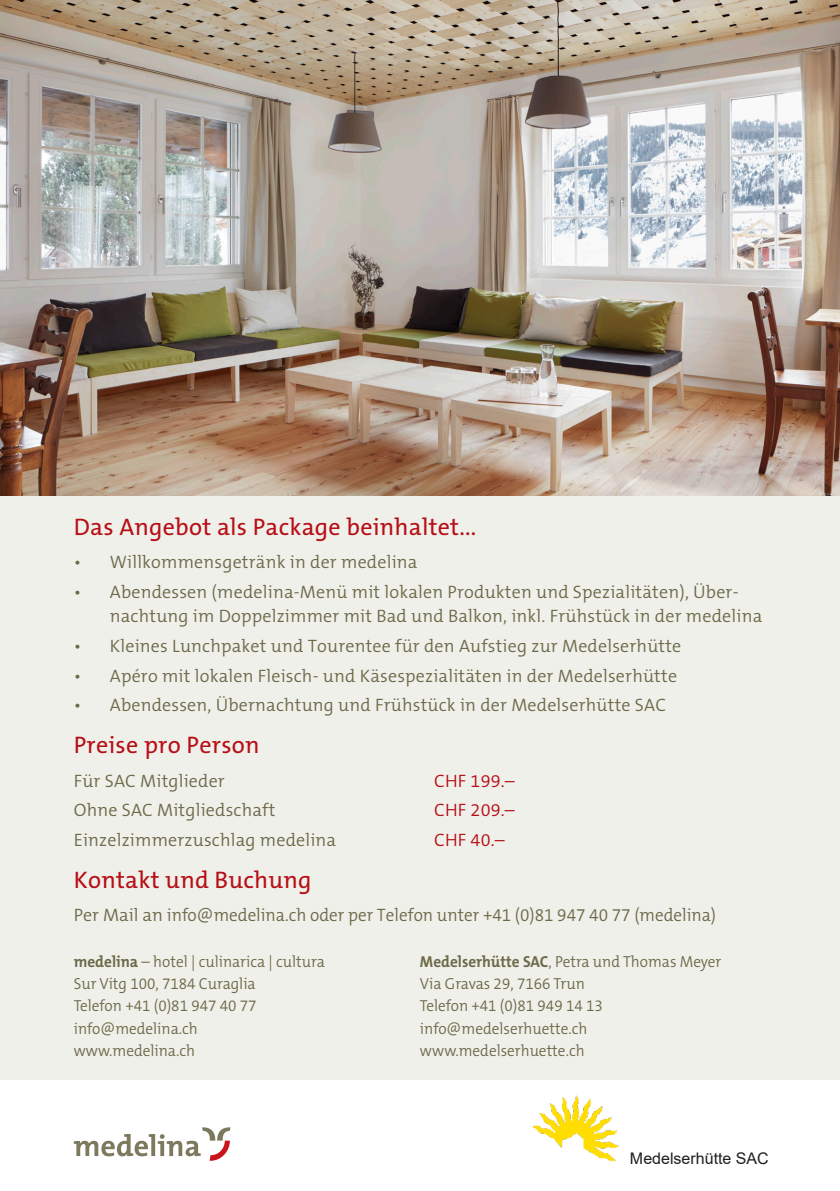
<style>
.page{position:relative;width:840px;height:1191px;background:#fff}
.page>*{position:absolute;margin:0;border:0;box-sizing:border-box;transform-origin:0 0}
.grundschrift{font:24px "The Mix B W5 Plain";letter-spacing:.01em;color:#b70f17}
.grundschrift-2{font:300 18px/24px "The Mix B W4";letter-spacing:.01em;color:#6d6a4a}
.grundschrift-3{font:300 18px "The Mix B W4";letter-spacing:.01em;color:#b70f17}
.Fliesstext{font:300 16px "The Mix B W4";color:#6d6a4a;scale:.95 1}
.t1{font:16px "Arial";color:#231f20}
.s1{font-family:"The Mix B W7";font-weight:700}
</style>
<div class="page">
<div style="left:0;top:0;width:839px;height:1079px;background:#f0f0eb"></div>
<img style="left:0;top:0;width:839px;height:495px">
<svg style="left:74px;top:1127px;width:156px;height:33px"></svg>
<img style="left:532px;top:1095px;width:87px;height:67px">
<p class="grundschrift" style="left:74px;top:511px;width:404px">Das Angebot als Package beinhaltet...</p>
<p class="grundschrift-2" style="left:74px;top:550px;width:345px">• Willkommensgetränk in der medelina</p>
<p class="grundschrift-2" style="left:110px;top:580px;width:653px;text-indent:-36px">• Abendessen (medelina-Menü mit lokalen Produkten und Spezialitäten), Über&shy;nachtung im Doppelzimmer mit Bad und Balkon, inkl. Frühstück in der medelina</p>
<p class="grundschrift-2" style="left:74px;top:634px;width:608px">• Kleines Lunchpaket und Tourentee für den Aufstieg zur Medelserhütte</p>
<p class="grundschrift-2" style="left:74px;top:663px;width:604px">• Apéro mit lokalen Fleisch- und Käsespezialitäten in der Medelserhütte</p>
<p class="grundschrift-2" style="left:74px;top:693px;width:593px">• Abendessen, Übernachtung und Frühstück in der Medelserhütte SAC</p>
<p class="grundschrift" style="left:74px;top:729px;width:187px">Preise pro Person</p>
<p class="grundschrift-2" style="left:74px;top:768px;width:152px">Für SAC Mitglieder</p>
<p class="grundschrift-3" style="left:434px;top:769px;width:82px">CHF 199.–</p>
<p class="grundschrift-2" style="left:74px;top:798px;width:203px">Ohne SAC Mitgliedschaft</p>
<p class="grundschrift-3" style="left:434px;top:798px;width:82px">CHF 209.–</p>
<p class="grundschrift-2" style="left:74px;top:828px;width:264px">Einzelzimmerzuschlag medelina</p>
<p class="grundschrift-3" style="left:434px;top:828px;width:72px">CHF 40.–</p>
<p class="grundschrift" style="left:74px;top:864px;width:239px">Kontakt und Buchung</p>
<p class="grundschrift-2" style="left:74px;top:903px;width:643px">Per Mail an info@medelina.ch oder per Telefon unter +41 (0)81 947 40 77 (medelina)</p>
<p class="Fliesstext" style="left:74px;top:951px;width:266px"><span class="s1">medelina</span> – hotel | culinarica | cultura</p>
<p class="Fliesstext" style="left:74px;top:973px;width:193px">Sur Vitg 100, 7184 Curaglia</p>
<p class="Fliesstext" style="left:74px;top:995px;width:194px">Telefon +41 (0)81 947 40 77</p>
<p class="Fliesstext" style="left:74px;top:1017px;width:132px">info@medelina.ch</p>
<p class="Fliesstext" style="left:74px;top:1039px;width:129px">www.medelina.ch</p>
<p class="Fliesstext" style="left:420px;top:951px;width:318px"><span class="s1">Medelserhütte SAC</span>, Petra und Thomas Meyer</p>
<p class="Fliesstext" style="left:420px;top:973px;width:175px">Via Gravas 29, 7166 Trun</p>
<p class="Fliesstext" style="left:420px;top:995px;width:194px">Telefon +41 (0)81 949 14 13</p>
<p class="Fliesstext" style="left:420px;top:1017px;width:178px">info@medelserhuette.ch</p>
<p class="Fliesstext" style="left:420px;top:1039px;width:175px">www.medelserhuette.ch</p>
<p class="t1" style="left:629px;top:1147px;width:140px">Medelserhütte SAC</p>
</div>
